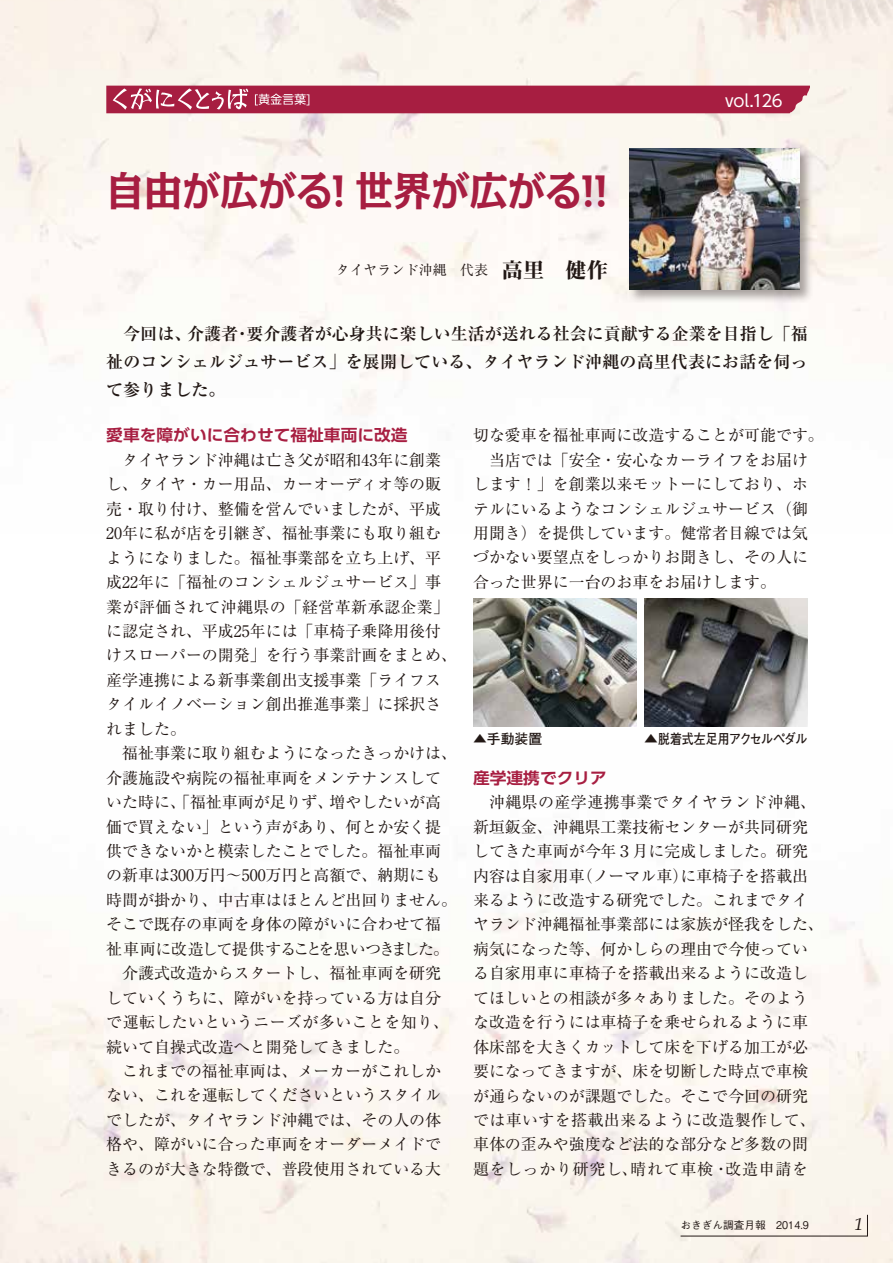
<style>
.page{position:relative;width:893px;height:1263px;background:#fff}
.page>*{position:absolute;margin:0;border:0;box-sizing:border-box;transform-origin:0 0}
.t1{font:700 40.35px "Kakumin Pro";letter-spacing:-.005em;color:#a71e41;scale:.95 1}
.t2{font:italic 18px "Palatino Linotype";color:#221815}
.t3{font:700 16.95px/27.6px "Ryumin Pr 6 N";letter-spacing:.005em;color:#221815;text-align:justify}
.t4{font:16.5px "UD Shin Go Pro";letter-spacing:-.02em;color:#fff}
.t5{font:15.9px/24.5px "Ryumin Pr 6 N";color:#221815}
.t6{font:700 15.9px "UD Shin Go Pro De";color:#a71e41;scale:1.05 1}
.t7{font:15.9px "Ryumin Pr 6 N";letter-spacing:-.055em;color:#221815}
.t8{font:15.9px "Ryumin Pr 6 N";letter-spacing:.025em;color:#221815}
.t9{font:13.8px "Ryumin Pr 6 N";color:#221815}
.t10{font:700 13.8px "Futo Go B101 Pr 6 N";letter-spacing:-.03em;color:#221815}
.t11{font:700 13.8px "Futo Go B101 Pr 6 N";letter-spacing:-.005em;color:#221815}
.t12{font:500 10.65px "Gothic BBB Pr 6 N";color:#221815}
.s1{font-family:"Midashi Min Pr 6 N MA31";font-size:21.3px}
</style>
<div class="page">
<img style="left:0;top:0;width:893px;height:416px">
<div style="left:680px;top:1214px;width:188px;height:22px;background:#faf3ec"></div>
<svg style="left:106px;top:85px;width:703px;height:28px;background:#ad2f4f"></svg>
<div style="left:627px;top:147px;width:187px;height:157px;background:#221815;opacity:.4"></div>
<img style="left:629px;top:149px;width:170px;height:140px">
<img style="left:473px;top:598px;width:164px;height:128px">
<img style="left:644px;top:598px;width:164px;height:128px">
<h1 class="t1" style="left:106px;top:158px;width:543px">自由が広がる！ 世界が広がる！！</h1>
<p class="t9" style="left:336px;top:259px;width:274px">タイヤランド沖縄　代表　<span class="s1">高里　健作</span></p>
<p class="t4" style="left:725px;top:87px;width:59px">vol.126</p>
<p class="t3" style="left:106px;top:319px;width:703px;text-indent:17px">今回は、介護者・要介護者が心身共に楽しい生活が送れる社会に貢献する企業を目指し「福祉のコンシェルジュサービス」を展開している、タイヤランド沖縄の高里代表にお話を伺って参りました。</p>
<p class="t6" style="left:106px;top:422px;width:289px">愛車を障がいに合わせて福祉車両に改造</p>
<p class="t5" style="left:106px;top:447px;width:352px;text-indent:16px">タイヤランド沖縄は亡き父が昭和43年に創業し、タイヤ・カー用品、カーオーディオ等の販売・取り付け、整備を営んでいましたが、平成<br>20年に私が店を引継ぎ、福祉事業にも取り組むようになりました。福祉事業部を立ち上げ、平成22年に「福祉のコンシェルジュサービス」事業が評価されて沖縄県の「経営革新承認企業」に認定され、平成25年には「車椅子乗降用後付けスローパーの開発」を行う事業計画をまとめ、産学連携による新事業創出支援事業「ライフスタイルイノベーション創出推進事業」に採択されました。</p>
<p class="t5" style="left:122px;top:740px;width:336px">福祉事業に取り組むようになったきっかけは、</p>
<p class="t5" style="left:106px;top:765px;width:336px">介護施設や病院の福祉車両をメンテナンスして</p>
<p class="t5" style="left:106px;top:789px;width:336px">いた時に、「福祉車両が足りず、増やしたいが高</p>
<p class="t5" style="left:106px;top:813px;width:336px">価で買えない」という声があり、何とか安く提</p>
<p class="t5" style="left:106px;top:838px;width:336px">供できないかと模索したことでした。福祉車両</p>
<p class="t5" style="left:106px;top:862px;width:336px">の新車は300万円〜500万円と高額で、納期にも</p>
<p class="t5" style="left:106px;top:887px;width:352px">時間が掛かり、中古車はほとんど出回りません。</p>
<p class="t5" style="left:106px;top:911px;width:336px">そこで既存の車両を身体の障がいに合わせて福</p>
<p class="t7" style="left:106px;top:936px;width:344px">祉車両に改造して提供することを思いつきました。</p>
<p class="t5" style="left:122px;top:960px;width:320px">介護式改造からスタートし、福祉車両を研究</p>
<p class="t5" style="left:106px;top:985px;width:336px">していくうちに、障がいを持っている方は自分</p>
<p class="t8" style="left:106px;top:1010px;width:344px">で運転したいというニーズが多いことを知り、</p>
<p class="t5" style="left:106px;top:1033px;width:304px">続いて自操式改造へと開発してきました。</p>
<p class="t5" style="left:122px;top:1058px;width:320px">これまでの福祉車両は、メーカーがこれしか</p>
<p class="t5" style="left:106px;top:1082px;width:336px">ない、これを運転してくださいというスタイル</p>
<p class="t5" style="left:106px;top:1107px;width:336px">でしたが、タイヤランド沖縄では、その人の体</p>
<p class="t5" style="left:106px;top:1131px;width:336px">格や、障がいに合った車両をオーダーメイドで</p>
<p class="t5" style="left:106px;top:1156px;width:336px">きるのが大きな特徴で、普段使用されている大</p>
<p class="t5" style="left:473px;top:422px;width:352px">切な愛車を福祉車両に改造することが可能です。</p>
<p class="t5" style="left:489px;top:447px;width:320px">当店では「安全・安心なカーライフをお届け</p>
<p class="t5" style="left:473px;top:471px;width:336px">します！」を創業以来モットーにしており、ホ</p>
<p class="t5" style="left:473px;top:496px;width:336px">テルにいるようなコンシェルジュサービス（御</p>
<p class="t5" style="left:473px;top:520px;width:336px">用聞き）を提供しています。健常者目線では気</p>
<p class="t5" style="left:473px;top:544px;width:336px">づかない要望点をしっかりお聞きし、その人に</p>
<p class="t5" style="left:473px;top:569px;width:304px">合った世界に一台のお車をお届けします。</p>
<p class="t11" style="left:473px;top:727px;width:71px">▲手動装置</p>
<p class="t10" style="left:644px;top:727px;width:165px">▲脱着式左足用アクセルペダル</p>
<p class="t6" style="left:473px;top:765px;width:129px">産学連携でクリア</p>
<p class="t5" style="left:473px;top:789px;width:352px;text-indent:16px">沖縄県の産学連携事業でタイヤランド沖縄、新垣鈑金、沖縄県工業技術センターが共同研究してきた車両が今年３月に完成しました。研究内容は自家用車（ノーマル車）に車椅子を搭載出来るように改造する研究でした。これまでタイヤランド沖縄福祉事業部には家族が怪我をした、病気になった等、何かしらの理由で今使っている自家用車に車椅子を搭載出来るように改造してほしいとの相談が多々ありました。そのような改造を行うには車椅子を乗せられるように車体床部を大きくカットして床を下げる加工が必要になってきますが、床を切断した時点で車検が通らないのが課題でした。そこで今回の研究では車いすを搭載出来るように改造製作して、車体の歪みや強度など法的な部分など多数の問題をしっかり研究し、晴れて車検・改造申請を</p>
<p class="t12" style="left:681px;top:1216px;width:130px">おきぎん調査月報　2014.9</p>
<p class="t2" style="left:854px;top:1211px;width:10px">1</p>
</div>
